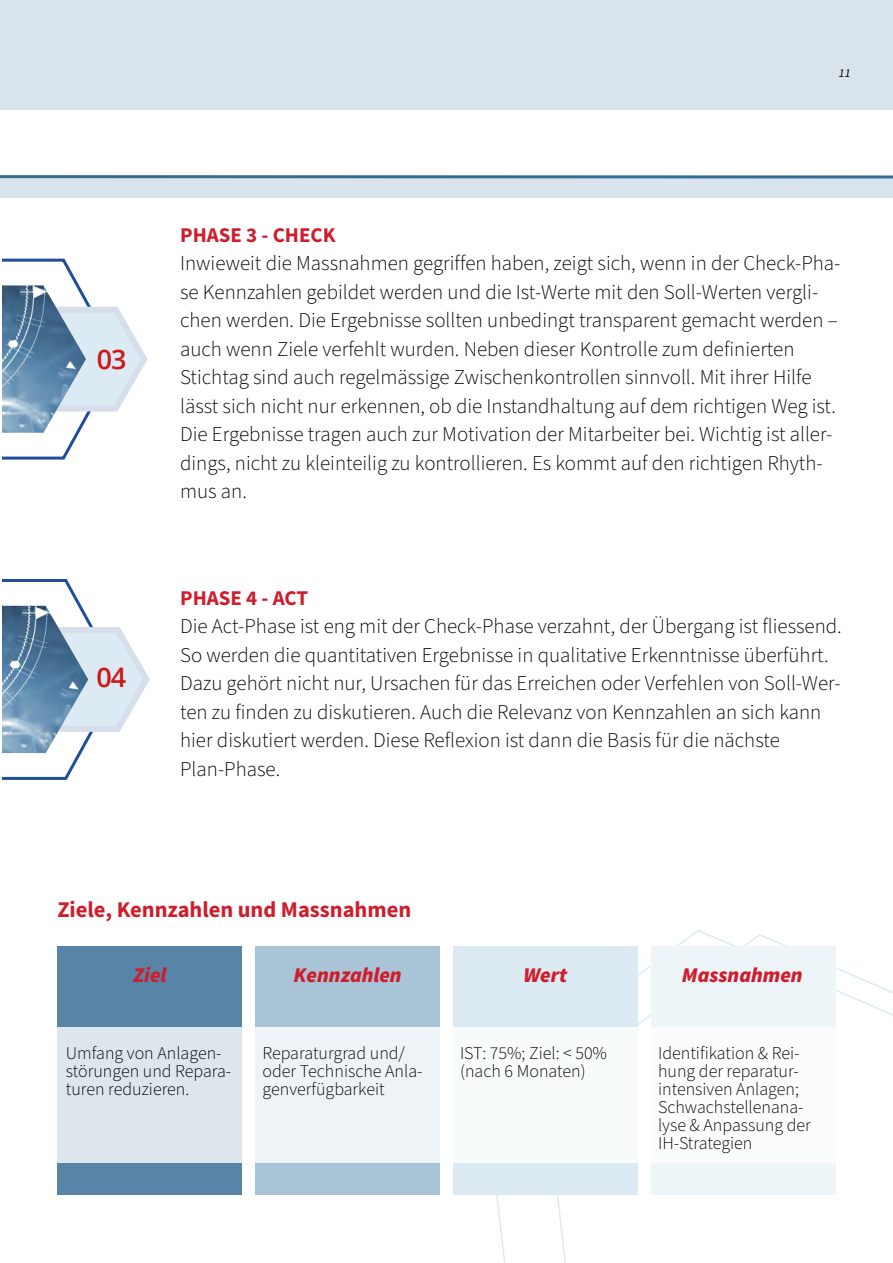
<style>
.page{position:relative;width:893px;height:1263px;background:#fff}
.page>*{position:absolute;margin:0;border:0;box-sizing:border-box;transform-origin:0 0}
.t1{font:600 27px "Open Sans";color:#cd1719}
.t2{font:700 22.5px "Source Sans Pro";color:#ce1d2c}
.t3{font:300 21px/28.5px "Source Sans Pro";color:#000}
.t4{font:italic 900 21px "Source Sans Pro";color:#ce1d2c}
.t5{font:700 21px "Source Sans Pro";color:#ce1d2c}
.t6{font:300 18px/18px "Source Sans Pro";color:#000}
.t7{font:italic 12px "Source Sans Pro";color:#000}
</style>
<div class="page">
<div style="left:0;top:0;width:893px;height:198px;background:#d9e3eb"></div>
<div style="left:0;top:110px;width:893px;height:67px;background:#fff"></div>
<svg style="left:0;top:175px;width:893px;height:4px;background:#608aaa"></svg>
<svg style="left:544px;top:933px;width:349px;height:330px"></svg>
<div style="left:255px;top:946px;width:185px;height:248px;background:#a8c4d6"></div>
<div style="left:453px;top:946px;width:185px;height:248px;background:#dcebf3"></div>
<div style="left:651px;top:946px;width:185px;height:248px;background:#eef5f9"></div>
<div style="left:57px;top:946px;width:185px;height:248px;background:#5885a7"></div>
<svg style="left:57px;top:1027px;width:836px;height:135px;fill:#f8fbfc"></svg>
<svg style="left:2px;top:258px;width:146px;height:202px"></svg>
<img style="left:2px;top:285px;width:84px;height:148px">
<svg style="left:2px;top:579px;width:148px;height:201px"></svg>
<img style="left:2px;top:606px;width:86px;height:147px">
<p class="t7" style="left:839px;top:65px;width:13px">11</p>
<p class="t1" style="left:97px;top:341px;width:31px">03</p>
<p class="t1" style="left:97px;top:659px;width:31px">04</p>
<p class="t5" style="left:180px;top:220px;width:157px">PHASE 3 - CHECK</p>
<p class="t3" style="left:180px;top:250px;width:662px">Inwieweit die Massnahmen gegriffen haben, zeigt sich, wenn in der Check-Pha&shy;se Kennzahlen gebildet werden und die Ist-Werte mit den Soll-Werten vergli&shy;chen werden. Die Ergebnisse sollten unbedingt transparent gemacht werden – auch wenn Ziele verfehlt wurden. Neben dieser Kontrolle zum definierten Stichtag sind auch regelmässige Zwischenkontrollen sinnvoll. Mit ihrer Hilfe lässt sich nicht nur erkennen, ob die Instandhaltung auf dem richtigen Weg ist.<br>Die Ergebnisse tragen auch zur Motivation der Mitarbeiter bei. Wichtig ist aller&shy;dings, nicht zu kleinteilig zu kontrollieren. Es kommt auf den richtigen Rhyth&shy;mus an.</p>
<p class="t5" style="left:180px;top:583px;width:130px">PHASE 4 - ACT</p>
<p class="t3" style="left:180px;top:613px;width:663px">Die Act-Phase ist eng mit der Check-Phase verzahnt, der Übergang ist fliessend.<br>So werden die quantitativen Ergebnisse in qualitative Erkenntnisse überführt.<br>Dazu gehört nicht nur, Ursachen für das Erreichen oder Verfehlen von Soll-Wer&shy;ten zu finden zu diskutieren. Auch die Relevanz von Kennzahlen an sich kann hier diskutiert werden. Diese Reflexion ist dann die Basis für die nächste Plan-Phase.</p>
<p class="t2" style="left:57px;top:895px;width:355px">Ziele, Kennzahlen und Massnahmen</p>
<p class="t4" style="left:133px;top:961px;width:35px">Ziel</p>
<p class="t6" style="left:66px;top:1044px;width:167px">Umfang von Anlagen&shy;störungen und Repara&shy;turen reduzieren.</p>
<p class="t4" style="left:293px;top:961px;width:110px">Kennzahlen</p>
<p class="t4" style="left:524px;top:961px;width:45px">Wert</p>
<p class="t4" style="left:682px;top:961px;width:122px">Massnahmen</p>
<p class="t6" style="left:263px;top:1044px;width:162px">Reparaturgrad und/ oder Technische Anla&shy;genverfügbarkeit</p>
<p class="t6" style="left:460px;top:1044px;width:149px">IST: 75%; Ziel: &lt; 50% (nach 6 Monaten)</p>
<p class="t6" style="left:658px;top:1044px;width:154px">Identifikation &amp; Rei&shy;hung der reparatur&shy;intensiven Anlagen;<br>Schwachstellenana&shy;lyse &amp; Anpassung der<br>IH-Strategien</p>
</div>
